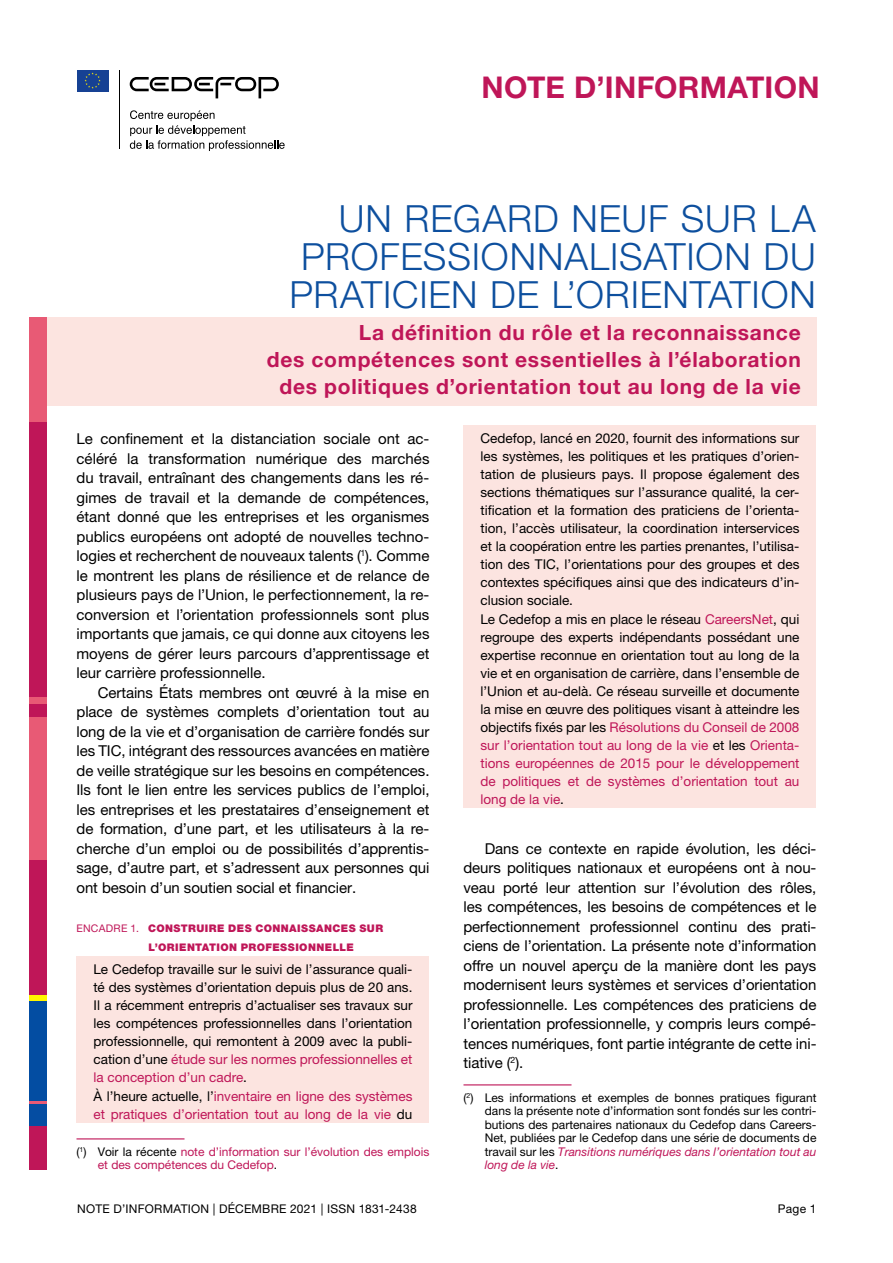
<style>
.page{position:relative;width:893px;height:1263px;background:#fff}
.page>*{position:absolute;margin:0;border:0;box-sizing:border-box;transform-origin:0 0}
.t1{font:300 37.5px/37.5px "Helvetica Neue LTW1 G";letter-spacing:.025em;color:#0d4f9e;text-align:right}
.t2{font:700 30px "Helvetica Neue LTW1 G";letter-spacing:.01em;color:#bf1658}
.t3{font:700 21px/27px "Helvetica Neue LTW1 G";letter-spacing:.035em;color:#bf1658;text-align:right}
.t4{font:15px/19.5px "Helvetica Neue LTW1 G";letter-spacing:-.005em;color:#000;text-align:justify}
.t5{font:13.5px/18px "Helvetica Neue LTW1 G";color:#000}
.t6{font:12px/13.5px "Helvetica Neue LTW1 G";color:#000;text-align:justify}
.t7{font:12px/13.5px "Helvetica Neue LTW1 G";color:#bf1658}
.t8{font:12px "Helvetica Neue LTW1 G";letter-spacing:.02em;color:#000}
.t9{font:900 10.5px/19.5px "Helvetica Neue LTW1 G";letter-spacing:.04em;color:#bf1658}
.s1{font-weight:400}
.s2{color:#bf1658}
.s3{color:#000}
.s4{font-style:italic;color:#bf1658}
</style>
<div class="page">
<svg style="left:130px;top:110px;width:155px;height:41px"></svg>
<div style="left:77px;top:70px;width:32px;height:21px;background:#164194"></div>
<svg style="left:85px;top:72px;width:16px;height:17px"></svg>
<svg style="left:130px;top:77px;width:149px;height:21px"></svg>
<hr style="left:119px;top:70px;width:1px;height:78px;background:#000">
<div style="left:463px;top:425px;width:353px;height:184px;background:#fce4e0"></div>
<div style="left:463px;top:606px;width:353px;height:202px;background:#fce4e0"></div>
<hr style="left:463px;top:1084px;width:108px;height:1px;background:#bf1658">
<div style="left:45px;top:317px;width:771px;height:88px;background:#fce4e0"></div>
<div style="left:76px;top:956px;width:353px;height:130px;background:#fce4e0"></div>
<div style="left:76px;top:1083px;width:353px;height:40px;background:#fce4e0"></div>
<hr style="left:76px;top:1138px;width:108px;height:1px;background:#bf1658">
<div style="left:29px;top:317px;width:18px;height:110px;background:#e85a75"></div>
<div style="left:29px;top:697px;width:18px;height:8px;background:#e85a75"></div>
<div style="left:29px;top:716px;width:18px;height:145px;background:#e85a75"></div>
<div style="left:29px;top:704px;width:18px;height:12px;background:#bf1658"></div>
<div style="left:29px;top:861px;width:18px;height:134px;background:#bf1658"></div>
<div style="left:29px;top:422px;width:18px;height:275px;background:#bf1658"></div>
<div style="left:29px;top:995px;width:18px;height:6px;background:#fff500"></div>
<hr style="left:29px;top:1101px;width:18px;height:3px;background:#e85a75">
<div style="left:29px;top:1104px;width:18px;height:22px;background:#054da2"></div>
<div style="left:29px;top:1126px;width:18px;height:43px;background:#bf1658"></div>
<div style="left:29px;top:1001px;width:18px;height:100px;background:#034da2"></div>
<h2 class="t2" style="left:481px;top:69px;width:340px">NOTE D’INFORMATION</h2>
<h1 class="t1" style="left:289px;top:200px;width:528px">UN REGARD NEUF SUR LA<br>PROFESSIONNALISATION DU<br>PRATICIEN DE L’ORIENTATION</h1>
<h3 class="t3" style="left:267px;top:318px;width:535px">La définition du rôle et la reconnaissance<br>des compétences sont essentielles à l’élaboration des politiques d’orientation tout au long de la vie</h3>
<p class="t4" style="left:76px;top:429px;width:354px">Le confinement et la distanciation sociale ont ac&shy;céléré la transformation numérique des marchés du travail, entraînant des changements dans les ré&shy;gimes de travail et la demande de compétences, étant donné que les entreprises et les organismes publics européens ont adopté de nouvelles techno&shy;logies et recherchent de nouveaux talents (<sup>1</sup>). Comme le montrent les plans de résilience et de relance de plusieurs pays de l’Union, le perfectionnement, la re&shy;conversion et l’orientation professionnels sont plus importants que jamais, ce qui donne aux citoyens les moyens de gérer leurs parcours d’apprentissage et leur carrière professionnelle.</p>
<p class="t4" style="left:77px;top:682px;width:355px;text-indent:21px">Certains États membres ont œuvré à la mise en place de systèmes complets d’orientation tout au long de la vie et d’organisation de carrière fondés sur les TIC, intégrant des ressources avancées en matière de veille stratégique sur les besoins en compétences.<br>Ils font le lien entre les services publics de l’emploi, les entreprises et les prestataires d’enseignement et de formation, d’une part, et les utilisateurs à la re&shy;cherche d’un emploi ou de possibilités d’apprentis&shy;sage, d’autre part, et s’adressent aux personnes qui ont besoin d’un soutien social et financier.</p>
<p class="t9" style="left:149px;top:918px;width:236px;text-indent:-72px"><span class="s1">ENCADRE 1.</span> CONSTRUIRE DES CONNAISSANCES SUR<br>L’ORIENTATION PROFESSIONNELLE</p>
<p class="t5" style="left:94px;top:960px;width:320px">Le Cedefop travaille sur le suivi de l’assurance quali&shy;té des systèmes d’orientation depuis plus de 20 ans.<br>Il a récemment entrepris d’actualiser ses travaux sur les compétences professionnelles dans l’orientation professionnelle, qui remontent à 2009 avec la publi&shy;cation d’une <span class="s2">étude sur les normes professionnelles et la conception d’un cadre</span>.<br>À l’heure actuelle, l’<span class="s2">inventaire en ligne des systèmes et pratiques d’orientation tout au long de la vie</span> du</p>
<p class="t7" style="left:98px;top:1145px;width:333px;text-indent:-21px"><span class="s3">(</span><sup>1</sup><span class="s3">) Voir la récente</span> note d’information sur l’évolution des emplois et des compétences du Cedefop<span class="s3">.</span></p>
<p class="t5" style="left:480px;top:429px;width:320px">Cedefop, lancé en 2020, fournit des informations sur les systèmes, les politiques et les pratiques d’orien&shy;tation de plusieurs pays. Il propose également des sections thématiques sur l’assurance qualité, la cer&shy;tification et la formation des praticiens de l’orienta&shy;tion, l’accès utilisateur, la coordination interservices et la coopération entre les parties prenantes, l’utilisa&shy;tion des TIC, l’orientations pour des groupes et des contextes spécifiques ainsi que des indicateurs d’in&shy;clusion sociale.<br>Le Cedefop a mis en place le réseau <span class="s2">CareersNet</span>, qui regroupe des experts indépendants possédant une expertise reconnue en orientation tout au long de la vie et en organisation de carrière, dans l’ensemble de l’Union et au-delà. Ce réseau surveille et documente la mise en œuvre des politiques visant à atteindre les objectifs fixés par les <span class="s2">Résolutions du Conseil de 2008 sur l’orientation tout au long de la vie</span> et les <span class="s2">Orienta&shy;tions européennes de 2015 pour le développement de politiques et de systèmes d’orientation tout au long de la vie</span>.</p>
<p class="t4" style="left:463px;top:838px;width:354px;text-indent:21px">Dans ce contexte en rapide évolution, les déci&shy;deurs politiques nationaux et européens ont à nou&shy;veau porté leur attention sur l’évolution des rôles, les compétences, les besoins de compétences et le perfectionnement professionnel continu des prati&shy;ciens de l’orientation. La présente note d’information offre un nouvel aperçu de la manière dont les pays modernisent leurs systèmes et services d’orientation professionnelle. Les compétences des praticiens de l’orientation professionnelle, y compris leurs compé&shy;tences numériques, font partie intégrante de cette ini&shy;tiative (<sup>2</sup>).</p>
<p class="t6" style="left:485px;top:1091px;width:333px;text-indent:-21px">(<sup>2</sup>) Les informations et exemples de bonnes pratiques figurant dans la présente note d’information sont fondés sur les contri&shy;butions des partenaires nationaux du Cedefop dans Careers-Net, publiées par le Cedefop dans une série de documents de travail sur les <span class="s4">Transitions numériques dans l’orientation tout au long de la vie</span>.</p>
<p class="t8" style="left:77px;top:1201px;width:341px">NOTE D’INFORMATION | DÉCEMBRE 2021 | ISSN 1831-2438</p>
<p class="t6" style="left:778px;top:1202px;width:40px">Page 1</p>
</div>
